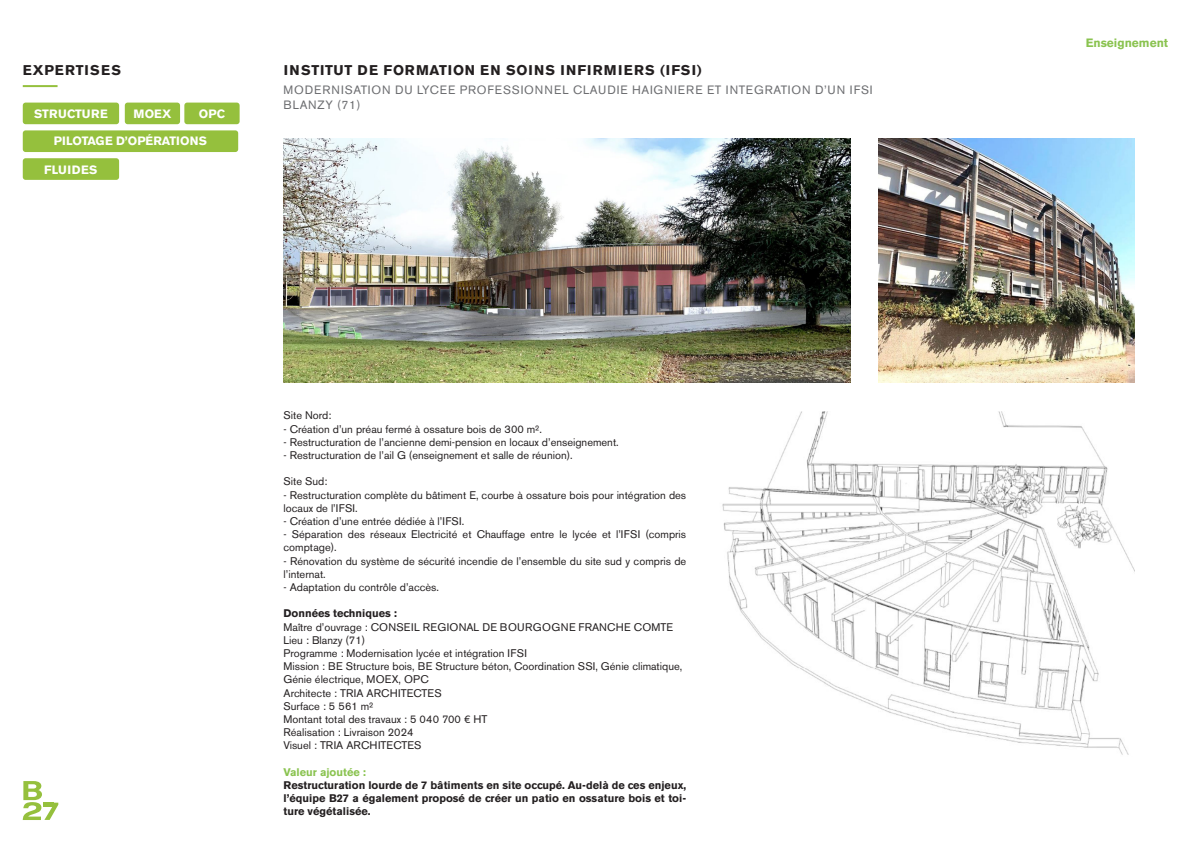
<style>
.page{position:relative;width:1191px;height:842px;background:#fff}
.page>*{position:absolute;margin:0;border:0;box-sizing:border-box;transform-origin:0 0}
.t1{font:700 14px "Akzidenz Grotesk BE";letter-spacing:.08em;color:#231f20}
.t2{font:12px "Akzidenz Grotesk BE";letter-spacing:.07em;color:#6c6d70}
.t3{font:700 12px "Akzidenz Grotesk BE";color:#fff}
.t4{font:700 12px "Akzidenz Grotesk BE";color:#8ac350}
.t5{font:12px "Akzidenz Grotesk BE";letter-spacing:.05em;color:#6c6d70}
.t6{font:700 12px "Akzidenz Grotesk BE";letter-spacing:.04em;color:#fff}
.t7{font:11px/13.2px "Akzidenz Grotesk BE";color:#231f20}
.t8{font:700 11px/13.2px "Akzidenz Grotesk BE";color:#231f20;text-align:justify}
.t9{font:11px "Akzidenz Grotesk BE";letter-spacing:.02em;color:#231f20}
.t10{font:700 11px "Akzidenz Grotesk BE";color:#8ac350}
</style>
<div class="page">
<svg style="left:23px;top:781px;width:35px;height:39px"></svg>
<img style="left:284px;top:139px;width:566px;height:244px">
<img style="left:722px;top:411px;width:412px;height:344px">
<div style="left:23px;top:103px;width:96px;height:21px;background:#95c03d;border-radius:3px"></div>
<div style="left:23px;top:130px;width:215px;height:22px;background:#95c03d;border-radius:3px"></div>
<div style="left:125px;top:103px;width:55px;height:21px;background:#95c03d;border-radius:3px"></div>
<div style="left:184px;top:103px;width:56px;height:21px;background:#95c03d;border-radius:3px"></div>
<hr style="left:23px;top:85px;width:35px;height:2px;background:#95c03d">
<div style="left:23px;top:158px;width:96px;height:22px;background:#95c03d;border-radius:3px"></div>
<img style="left:878px;top:139px;width:256px;height:244px">
<p class="t1" style="left:23px;top:62px;width:100px">EXPERTISES</p>
<p class="t3" style="left:34px;top:107px;width:75px">STRUCTURE</p>
<p class="t3" style="left:54px;top:134px;width:155px">PILOTAGE D’OPÉRATIONS</p>
<p class="t3" style="left:133px;top:107px;width:40px">MOEX</p>
<p class="t3" style="left:199px;top:107px;width:28px">OPC</p>
<p class="t6" style="left:44px;top:163px;width:55px">FLUIDES</p>
<p class="t1" style="left:284px;top:62px;width:419px">INSTITUT DE FORMATION EN SOINS INFIRMIERS (IFSI)</p>
<p class="t2" style="left:283px;top:83px;width:590px">MODERNISATION DU LYCEE PROFESSIONNEL CLAUDIE HAIGNIERE ET INTEGRATION D’UN IFSI</p>
<p class="t5" style="left:283px;top:97px;width:79px">BLANZY (71)</p>
<p class="t7" style="left:283px;top:409px;width:49px">Site Nord:</p>
<p class="t7" style="left:283px;top:422px;width:260px">- Création d’un préau fermé à ossature bois de 300 m².</p>
<p class="t7" style="left:283px;top:435px;width:337px">- Restructuration de l’ancienne demi-pension en locaux d’enseignement.</p>
<p class="t7" style="left:283px;top:448px;width:291px">- Restructuration de l’ail G (enseignement et salle de réunion).</p>
<p class="t7" style="left:283px;top:475px;width:45px">Site Sud:</p>
<p class="t7" style="left:283px;top:488px;width:404px">- Restructuration complète du bâtiment E, courbe à ossature bois pour intégration des locaux de l’IFSI.</p>
<p class="t7" style="left:283px;top:514px;width:182px">- Création d’une entrée dédiée à l’IFSI.</p>
<p class="t7" style="left:283px;top:528px;width:404px">- Séparation des réseaux Electricité et Chauffage entre le lycée et l’IFSI (compris comptage).</p>
<p class="t7" style="left:283px;top:554px;width:404px">- Rénovation du système de sécurité incendie de l’ensemble du site sud y compris de l’internat.</p>
<p class="t7" style="left:283px;top:580px;width:157px">- Adaptation du contrôle d’accès.</p>
<p class="t8" style="left:283px;top:607px;width:115px">Données techniques :</p>
<p class="t9" style="left:283px;top:620px;width:391px">Maître d’ouvrage : CONSEIL REGIONAL DE BOURGOGNE FRANCHE COMTE</p>
<p class="t7" style="left:283px;top:633px;width:83px">Lieu : Blanzy (71)</p>
<p class="t7" style="left:283px;top:646px;width:245px">Programme : Modernisation lycée et intégration IFSI</p>
<p class="t7" style="left:283px;top:660px;width:400px">Mission : BE Structure bois, BE Structure béton, Coordination SSI, Génie climatique,<br>Génie électrique, MOEX, OPC</p>
<p class="t7" style="left:283px;top:686px;width:160px">Architecte : TRIA ARCHITECTES</p>
<p class="t7" style="left:283px;top:699px;width:91px">Surface : 5 561 m²</p>
<p class="t7" style="left:283px;top:712px;width:205px">Montant total des travaux : 5 040 700 € HT</p>
<p class="t7" style="left:283px;top:726px;width:131px">Réalisation : Livraison 2024</p>
<p class="t7" style="left:283px;top:739px;width:140px">Visuel : TRIA ARCHITECTES</p>
<p class="t10" style="left:283px;top:765px;width:84px">Valeur ajoutée :</p>
<p class="t8" style="left:283px;top:779px;width:404px">Restructuration lourde de 7 bâtiments en site occupé. Au-delà de ces enjeux, l’équipe B27 a également proposé de créer un patio en ossature bois et toi&shy;ture végétalisée.</p>
<p class="t4" style="left:1085px;top:36px;width:84px">Enseignement</p>
</div>
